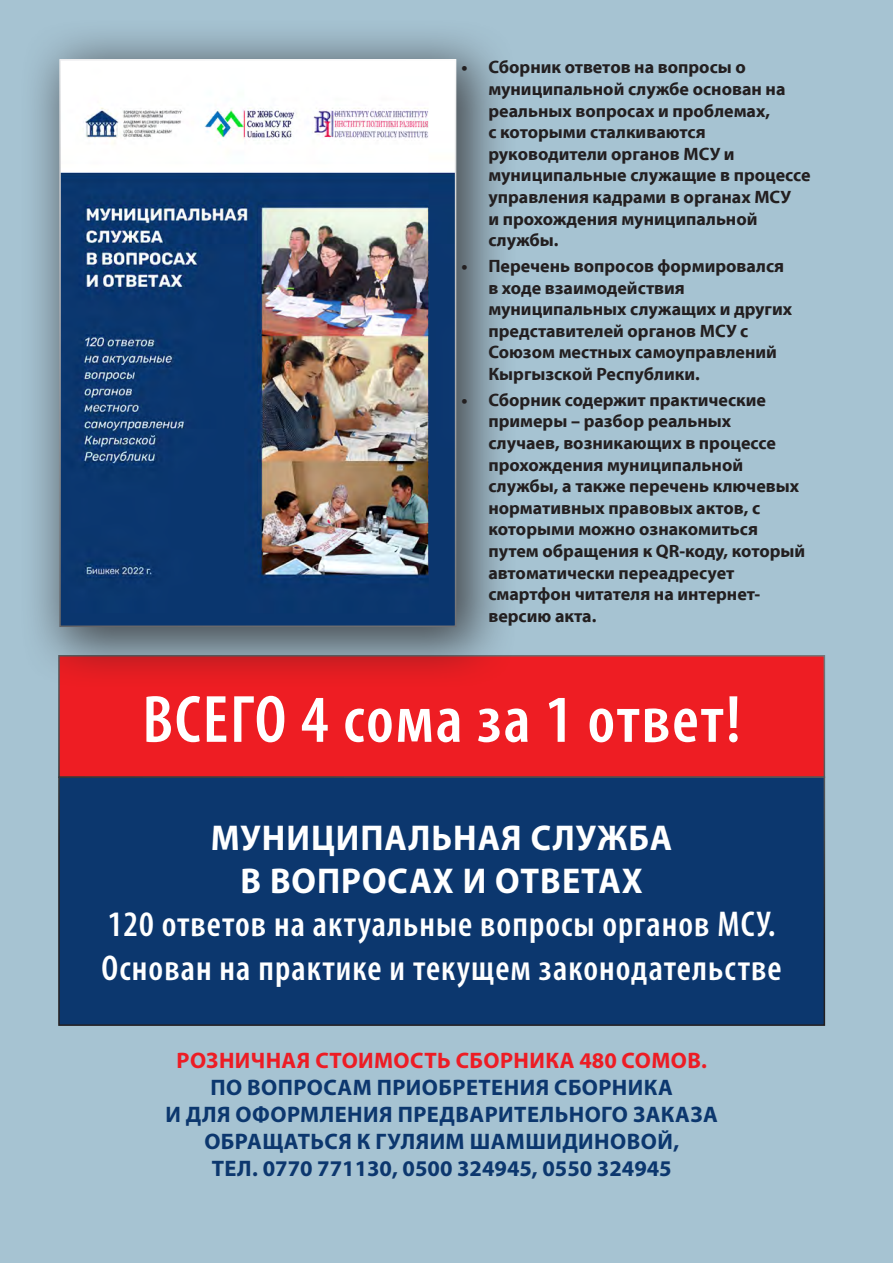
<style>
.page{position:relative;width:893px;height:1263px;background:#a6c3d2}
.page>*{position:absolute;margin:0;border:0;box-sizing:border-box;transform-origin:0 0}
.t1{font:600 condensed 67.5px "Myriad Pro";letter-spacing:.025em;color:#fff}
.t2{font:600 condensed 36px "Myriad Pro";letter-spacing:.03em;color:#fff}
.t3{font:700 36px "Myriad Pro";letter-spacing:.03em;color:#fff;scale:.95 1}
.t4{font:700 22.5px "Myriad Pro";letter-spacing:.02em;color:#0c376e}
.t5{font:700 22.5px "Myriad Pro";color:#0c376e}
.t6{font:700 22.5px "Myriad Pro";letter-spacing:.02em;color:#ed1c24}
.t7{font:700 18px/21.6px "Myriad Pro KG";color:#231f20}
</style>
<div class="page">
<div style="left:59px;top:656px;width:765px;height:121px;background:#ee1d23"></div>
<div style="left:18px;top:18px;width:501px;height:672px;background:#231f20;opacity:.75"></div>
<img style="left:62px;top:62px;width:391px;height:562px">
<div style="left:59px;top:59px;width:397px;height:568px;border:2px solid #fff"></div>
<div style="left:59px;top:777px;width:765px;height:248px;background:#0c376e"></div>
<p class="t7" style="left:488px;top:57px;width:324px;text-indent:-27px">• Сборник ответов на вопросы о муниципальной службе основан на реальных вопросах и проблемах,<br>с которыми сталкиваются руководители органов МСУ и муниципальные служащие в процессе управления кадрами в органах МСУ<br>и прохождения муниципальной службы.</p>
<p class="t7" style="left:488px;top:255px;width:305px;text-indent:-27px">• Перечень вопросов формировался в ходе взаимодействия муниципальных служащих и других представителей органов МСУ с<br>Союзом местных самоуправлений<br>Кыргызской Республики.</p>
<p class="t7" style="left:488px;top:389px;width:318px;text-indent:-27px">• Сборник содержит практические примеры – разбор реальных случаев, возникающих в процессе прохождения муниципальной службы, а также перечень ключевых нормативных правовых актов, с которыми можно ознакомиться путем обращения к QR-коду, который автоматически переадресует смартфон читателя на интернет&shy;версию акта.</p>
<p class="t1" style="left:142px;top:678px;width:600px">ВСЕГО 4 сома за 1 ответ!</p>
<p class="t3" style="left:211px;top:814px;width:487px">МУНИЦИПАЛЬНАЯ СЛУЖБА</p>
<p class="t3" style="left:240px;top:857px;width:425px">В ВОПРОСАХ И ОТВЕТАХ</p>
<p class="t2" style="left:108px;top:902px;width:669px">120 ответов на актуальные вопросы органов МСУ.</p>
<p class="t2" style="left:102px;top:945px;width:682px">Основан на практике и текущем законодательстве</p>
<p class="t6" style="left:177px;top:1046px;width:532px">РОЗНИЧНАЯ СТОИМОСТЬ СБОРНИКА 480 СОМОВ.</p>
<p class="t4" style="left:210px;top:1073px;width:464px">ПО ВОПРОСАМ ПРИОБРЕТЕНИЯ СБОРНИКА</p>
<p class="t4" style="left:165px;top:1100px;width:554px">И ДЛЯ ОФОРМЛЕНИЯ ПРЕДВАРИТЕЛЬНОГО ЗАКАЗА</p>
<p class="t4" style="left:204px;top:1127px;width:476px">ОБРАЩАТЬСЯ К ГУЛЯИМ ШАМШИДИНОВОЙ,</p>
<p class="t5" style="left:212px;top:1154px;width:461px">ТЕЛ. 0770 771130, 0500 324945, 0550 324945</p>
</div>
